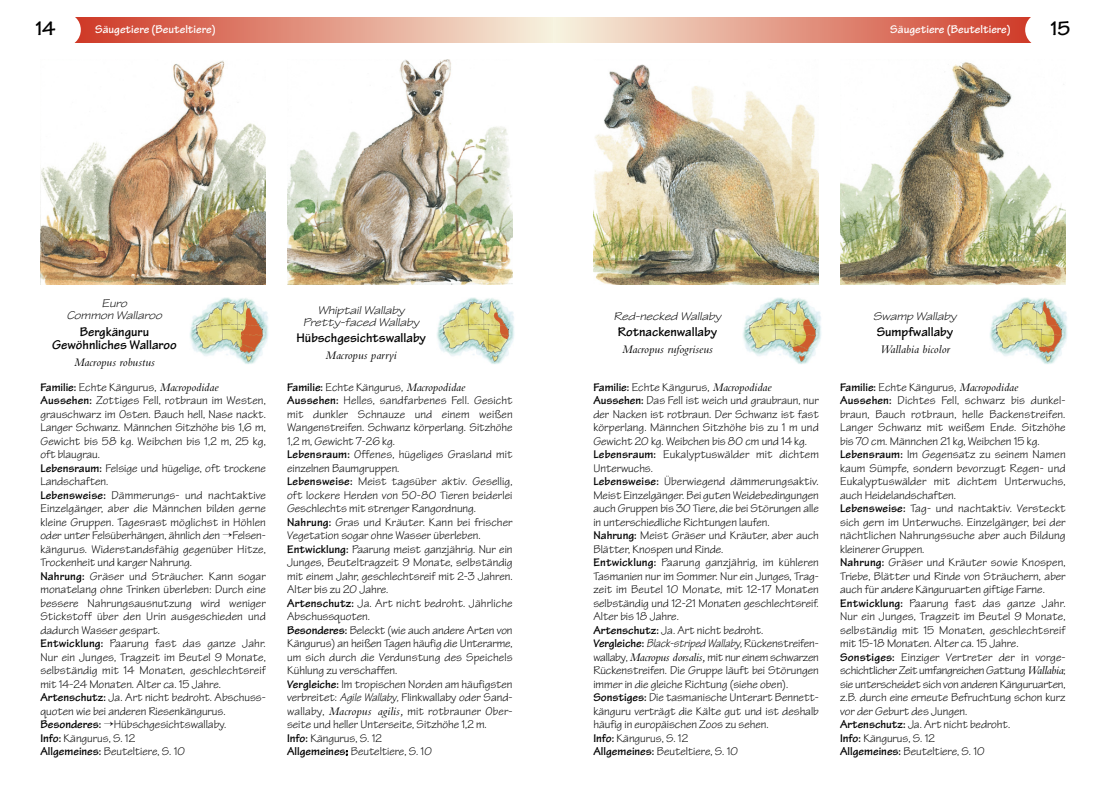
<style>
.page{position:relative;width:1106px;height:808px;background:#fff}
.page>*{position:absolute;margin:0;border:0;box-sizing:border-box;transform-origin:0 0}
.t1{font:21px "Tekton MM 503 488";color:#000}
.t2{font:13.5px/13.5px "Tekton MM 503 488";color:#000;text-align:center}
.t3{font:12px/13.5px "Tekton MM 240 564";color:#000}
.t4{font:12px/12px "Tekton MM Oblique 240 850";color:#000;text-align:center}
.t5{font:italic 12px "Bembo";letter-spacing:.01em;color:#000}
.t6{font:12px "Tekton MM 503 488";color:#fff}
.s1{font-family:"Tekton MM 503 488"}
.s2{font-family:"Bembo";font-style:italic}
.s3{font-style:italic}
</style>
<div class="page">
<div style="left:34px;top:17px;width:519px;height:26px;background:linear-gradient(to right,#cb2816,#f6f2de)"></div>
<div style="left:553px;top:17px;width:518px;height:26px;background:linear-gradient(to right,#f7f4e0,#cb2b19)"></div>
<img style="left:190px;top:298px;width:78px;height:66px">
<img style="left:437px;top:298px;width:77px;height:66px">
<img style="left:743px;top:298px;width:78px;height:66px">
<img style="left:990px;top:298px;width:77px;height:66px">
<div style="left:1025px;top:13px;width:81px;height:34px;background:#fff;border-radius:17px"></div>
<div style="left:0;top:13px;width:81px;height:34px;background:#fff;border-radius:17px"></div>
<img style="left:40px;top:60px;width:226px;height:225px">
<img style="left:287px;top:60px;width:225px;height:225px">
<img style="left:593px;top:64px;width:226px;height:221px">
<img style="left:840px;top:62px;width:225px;height:223px">
<h1 class="t1" style="left:36px;top:21px;width:21px">14</h1>
<p class="t6" style="left:95px;top:25px;width:122px">Säugetiere (Beuteltiere)</p>
<p class="t6" style="left:890px;top:25px;width:122px">Säugetiere (Beuteltiere)</p>
<h1 class="t1" style="left:1050px;top:21px;width:21px">15</h1>
<p class="t4" style="left:67px;top:298px;width:97px">Euro<br>Common Wallaroo</p>
<p class="t2" style="left:52px;top:326px;width:126px">Bergkänguru<br>Gewöhnliches Wallaroo</p>
<p class="t5" style="left:74px;top:357px;width:82px">Macropus robustus</p>
<p class="t4" style="left:303px;top:305px;width:117px">Whiptail Wallaby<br>Pretty-faced Wallaby</p>
<p class="t2" style="left:296px;top:333px;width:131px">Hübschgesichtswallaby</p>
<p class="t5" style="left:325px;top:351px;width:73px">Macropus parryi</p>
<p class="t3" style="left:40px;top:381px;width:227px"><span class="s1">Familie:</span> Echte Kängurus, <span class="s2">Macropodidae </span><span class="s1">Aussehen:</span> Zottiges Fell, rotbraun im Westen, grauschwarz im Osten. Bauch hell, Nase nackt.<br>Langer Schwanz. Männchen Sitzhöhe bis 1,6 m, Gewicht bis 58 kg. Weibchen bis 1,2 m, 25 kg, oft blaugrau.<br><span class="s1">Lebensraum:</span> Felsige und hügelige, oft trockene Landschaften.<br><span class="s1">Le bens wei se:</span> Däm me rungs- und nacht ak ti ve Ein zel gän ger, aber die Männ chen bil den ger ne klei ne Grup pen. Ta ges rast mög lichst in Höh len oder un ter Fels über hän gen, ähn lich den →Felsen - kän gu rus. Wi der stands fä hig ge gen über Hit ze, Tro cken heit und kar ger Nah rung.<br><span class="s1">Nah rung:</span> Grä ser und Sträu cher. Kann sogar mo na te lang oh ne Trin ken überleben: Durch ei ne bes se re Nah rungs aus nut zung wird we ni ger Stick stoff über den Urin aus ge schie den und dadurch Wasser gespart.<br><span class="s1">Ent wick lung:</span> Paa rung fast das ganze Jahr.<br>Nur ein Jun ges, Tragzeit im Beutel 9 Mo na te, selb stän dig mit 14 Mo na ten, ge schlechts reif mit 14-24 Mo na ten. Al ter ca. 15 Jah re.<br><span class="s1">Ar ten schutz:</span> Ja. Art nicht bedroht. Ab schuss - quo ten wie bei anderen Riesenkängurus.<br><span class="s1">Besonderes:</span> →Hübschgesichtswallaby.<br><span class="s1">Info:</span> Kängurus, S. 12<br><span class="s1">Allgemeines:</span> Beuteltiere, S. 10</p>
<p class="t3" style="left:287px;top:381px;width:227px"><span class="s1">Familie:</span> Echte Kängurus, <span class="s2">Macropodidae </span><span class="s1">Aussehen:</span> Helles, sandfarbenes Fell. Gesicht mit dunkler Schnauze und einem weißen Wan gen strei fen. Schwanz körperlang. Sitzhöhe 1,2 m, Gewicht 7-26 kg.<br><span class="s1">Lebensraum:</span> Offenes, hügeliges Grasland mit einzelnen Baumgruppen.<br><span class="s1">Lebensweise:</span> Meist tagsüber aktiv. Gesellig, oft lo cke re Herden von 50-80 Tieren beiderlei Ge schlechts mit strenger Rangordnung.<br><span class="s1">Nahrung:</span> Gras und Kräuter. Kann bei fri scher Vegetation sogar ohne Wasser überleben.<br><span class="s1">Ent wick lung:</span> Paa rung meist ganz jäh rig. Nur ein Jun ges, Beu tel trag zeit 9 Mo na te, selb stän dig mit einem Jahr, ge schlechts reif mit 2-3 Jah ren.<br>Al ter bis zu 20 Jah re.<br><span class="s1">Ar ten schutz:</span> Ja. Art nicht bedroht. Jährliche Abschussquoten.<br><span class="s1">Besonderes:</span> Beleckt (wie auch andere Arten von Kängurus) an heißen Tagen häufig die Unterarme, um sich durch die Verdunstung des Speichels Kühlung zu verschaffen.<br><span class="s1">Ver glei che:</span> Im tro pi schen Nor den am häufigsten verbreitet: <span class="s3">Agile Wallaby,</span>Flink wall aby oder Sand - walla by, <span class="s2">Macropus agi lis,</span> mit rotbrauner Ober - sei te und hel ler Un ter sei te, Sitz hö he 1,2 m.<br><span class="s1">Info:</span> Kängurus, S. 12<br><span class="s1">Allgemeines:</span> Beuteltiere, S. 10</p>
<p class="t4" style="left:614px;top:311px;width:109px">Red-necked Wallaby</p>
<p class="t2" style="left:618px;top:327px;width:101px">Rotnackenwallaby</p>
<p class="t5" style="left:622px;top:345px;width:92px">Macropus rufogriseus</p>
<p class="t4" style="left:873px;top:311px;width:85px">Swamp Wallaby</p>
<p class="t2" style="left:876px;top:327px;width:78px">Sumpfwallaby</p>
<p class="t5" style="left:880px;top:345px;width:71px">Wallabia bicolor</p>
<p class="t3" style="left:593px;top:381px;width:227px"><span class="s1">Familie:</span> Echte Kängurus, <span class="s2">Macropodidae </span><span class="s1">Aussehen:</span> Das Fell ist weich und graubraun, nur der Na cken ist rotbraun. Der Schwanz ist fast körperlang. Männchen Sitzhöhe bis zu 1 m und Gewicht 20 kg. Weibchen bis 80 cm und 14 kg.<br><span class="s1">Lebensraum:</span> Eukalyptuswälder mit dichtem Unterwuchs.<br><span class="s1">Lebensweise:</span> Überwiegend dämmerungsaktiv.<br>Meist Einzelgänger. Bei guten Weidebedingungen auch Gruppen bis 30 Tiere, die bei Störungen alle in unterschiedliche Richtungen laufen.<br><span class="s1">Nahrung:</span> Meist Gräser und Kräuter, aber auch Blätter, Knospen und Rinde.<br><span class="s1">Entwicklung:</span> Paarung ganzjährig, im kühleren Tasmanien nur im Sommer. Nur ein Jun ges, Trag - zeit im Beutel 10 Monate, mit 12-17 Mo na ten selbständig und 12-21 Monaten geschlechts reif.<br>Alter bis 18 Jahre.<br><span class="s1">Artenschutz:</span> Ja. Art nicht bedroht.<br><span class="s1">Vergleiche:</span> <span class="s3">Black-striped Wallaby,</span>Rü ckenstrei fen - wall aby, <span class="s2">Macropus dorsalis,</span> mit nur einem schwarzen Rü cken strei fen. Die Gruppe läuft bei Störungen immer in die gleiche Richtung (siehe oben).<br><span class="s1">Sons ti ges:</span> Die tasmanische Unterart Ben nett - kän gu ru verträgt die Kälte gut und ist des halb häufig in europäischen Zoos zu sehen.<br><span class="s1">Info:</span> Kängurus, S. 12<br><span class="s1">Allgemeines:</span> Beuteltiere, S. 10</p>
<p class="t3" style="left:840px;top:381px;width:227px"><span class="s1">Familie:</span> Echte Kängurus, <span class="s2">Macropodidae </span><span class="s1">Aussehen:</span> Dichtes Fell, schwarz bis dunkel&shy;braun, Bauch rotbraun, helle Backenstreifen.<br>Langer Schwanz mit weißem Ende. Sitzhöhe bis 70 cm. Männchen 21 kg, Weibchen 15 kg.<br><span class="s1">Lebensraum:</span> Im Gegensatz zu seinem Namen kaum Sümpfe, sondern bevorzugt Regen- und Eukalyptuswälder mit dichtem Unterwuchs, auch Heidelandschaften.<br><span class="s1">Lebensweise:</span> Tag- und nachtaktiv. Versteckt sich gern im Unterwuchs. Einzelgänger, bei der nächtlichen Nahrungssuche aber auch Bildung klei ne rer Gruppen.<br><span class="s1">Nah rung:</span> Grä ser und Kräu ter so wie Knospen, Triebe, Blät ter und Rin de von Sträu chern, aber auch für andere Känguruarten giftige Farne.<br><span class="s1">Ent wick lung:</span> Paa rung fast das ganze Jahr.<br>Nur ein Jun ges, Tragzeit im Beutel 9 Mo na te, selb stän dig mit 15 Mo na ten, ge schlechts reif mit 15-18 Mo na ten. Al ter ca. 15 Jah re.<br><span class="s1">Sons ti ges:</span> Einziger Ver tre ter der in vorge - schicht li cher Zeit um fang rei chen Gat tung <span class="s2">Wall abia</span>; sie un ter schei det sich von an de ren Kän gu ru ar ten, z.B. durch eine er neu te Be fruch tung schon kurz vor der Ge burt des Jun gen.<br><span class="s1">Ar ten schutz:</span> Ja. Art nicht bedroht.<br><span class="s1">Info:</span> Kängurus, S. 12<br><span class="s1">Allgemeines:</span> Beuteltiere, S. 10</p>
</div>
